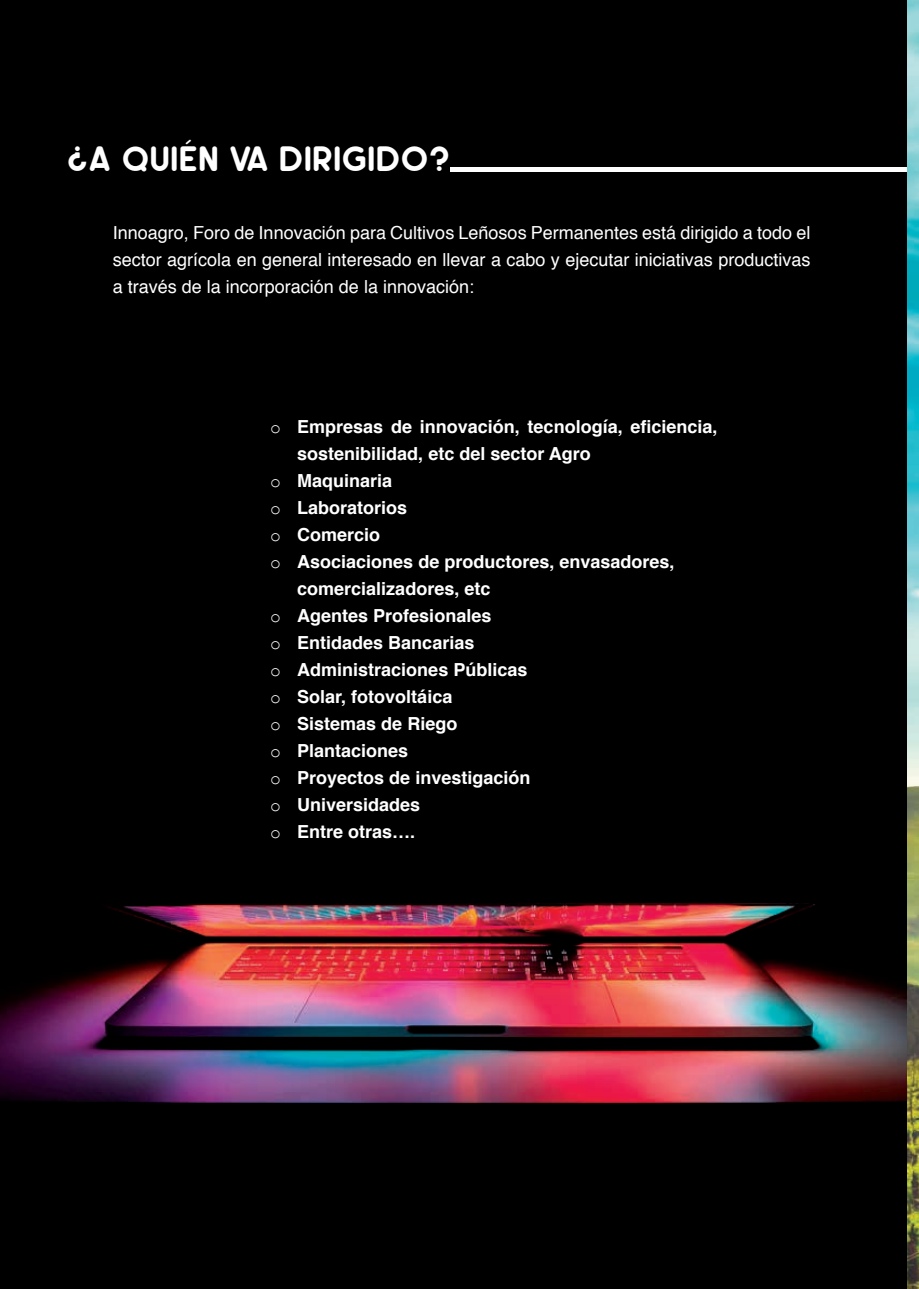
<style>
.page{position:relative;width:919px;height:1289px;background:#fff}
.page>*{position:absolute;margin:0;border:0;box-sizing:border-box;transform-origin:0 0}
.t1{font:700 36px "Leo Rounded Pro";color:#fff}
.t2{font:700 18px "Helvetica";color:#fff}
.t3{font:18px/27px "Helvetica";color:#fff;text-align:justify}
.s1{font-family:"Courier New";font-weight:400}
</style>
<div class="page">
<img style="left:907px;top:0;width:11px;height:1288px">
<div style="left:0;top:0;width:906px;height:844px;background:#000"></div>
<img style="left:0;top:844px;width:906px;height:444px">
<hr style="left:450px;top:167px;width:456px;height:4px;background:#fff">
<h1 class="t1" style="left:67px;top:136px;width:384px">¿A QUIÉN VA DIRIGIDO?</h1>
<p class="t3" style="left:113px;top:220px;width:699px">Innoagro, Foro de Innovación para Cultivos Leñosos Permanentes está dirigido a todo el sector agrícola en general interesado en llevar a cabo y ejecutar iniciativas productivas a través de la incorporación de la innovación:</p>
<p class="t2" style="left:270px;top:411px;width:449px"><span class="s1">o</span> Empresas de innovación, tecnología, eficiencia,</p>
<p class="t2" style="left:297px;top:438px;width:295px">sostenibilidad, etc del sector Agro</p>
<p class="t2" style="left:270px;top:465px;width:124px"><span class="s1">o</span> Maquinaria</p>
<p class="t2" style="left:270px;top:492px;width:139px"><span class="s1">o</span> Laboratorios</p>
<p class="t2" style="left:270px;top:519px;width:112px"><span class="s1">o</span> Comercio</p>
<p class="t2" style="left:270px;top:546px;width:406px"><span class="s1">o</span> Asociaciones de productores, envasadores,</p>
<p class="t2" style="left:297px;top:573px;width:195px">comercializadores, etc</p>
<p class="t2" style="left:270px;top:600px;width:223px"><span class="s1">o</span> Agentes Profesionales</p>
<p class="t2" style="left:270px;top:627px;width:206px"><span class="s1">o</span> Entidades Bancarias</p>
<p class="t2" style="left:270px;top:654px;width:259px"><span class="s1">o</span> Administraciones Públicas</p>
<p class="t2" style="left:270px;top:681px;width:184px"><span class="s1">o</span> Solar, fotovoltáica</p>
<p class="t2" style="left:270px;top:708px;width:189px"><span class="s1">o</span> Sistemas de Riego</p>
<p class="t2" style="left:270px;top:735px;width:140px"><span class="s1">o</span> Plantaciones</p>
<p class="t2" style="left:270px;top:762px;width:262px"><span class="s1">o</span> Proyectos de investigación</p>
<p class="t2" style="left:270px;top:789px;width:152px"><span class="s1">o</span> Universidades</p>
<p class="t2" style="left:270px;top:816px;width:147px"><span class="s1">o</span> Entre otras….</p>
</div>
